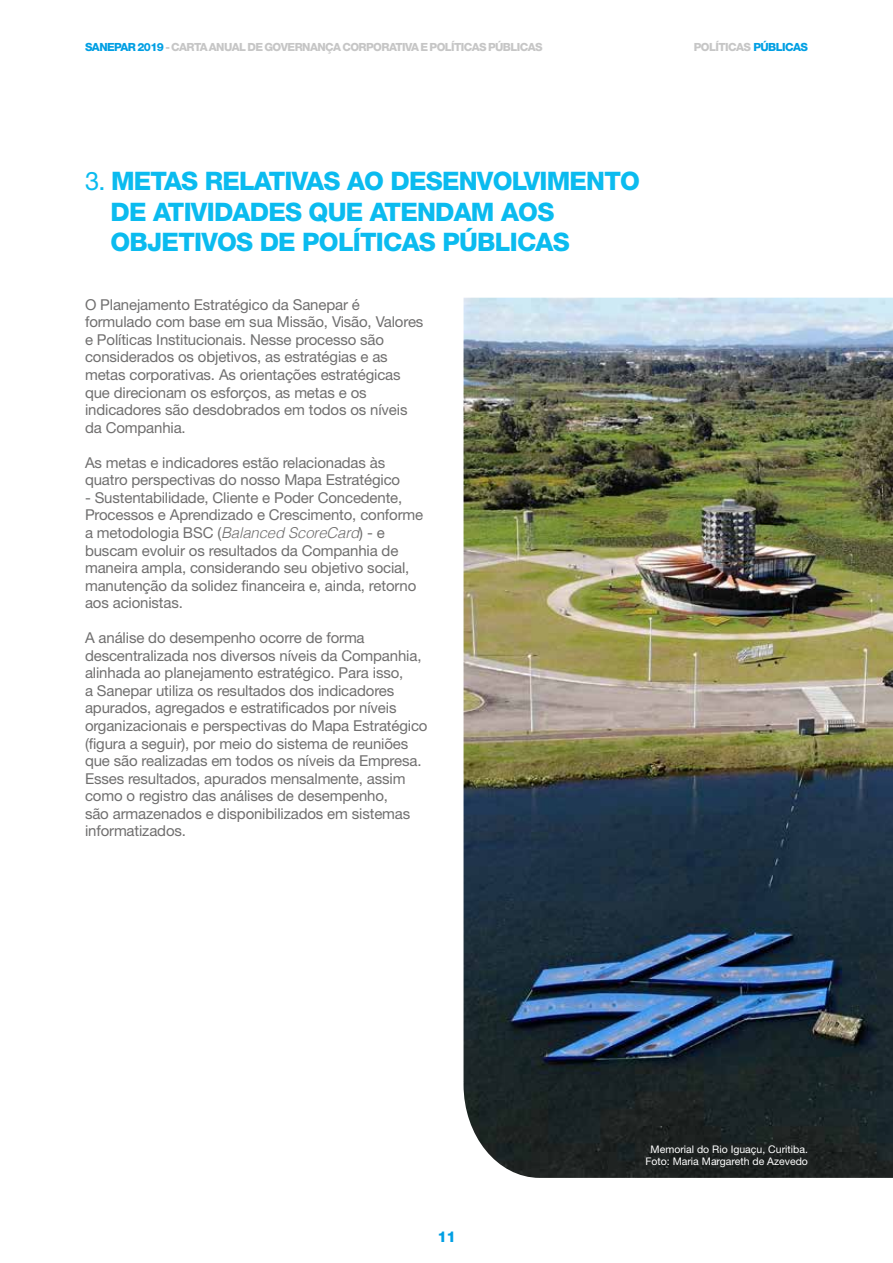
<style>
.page{position:relative;width:893px;height:1263px;background:#fff}
.page>*{position:absolute;margin:0;border:0;box-sizing:border-box;transform-origin:0 0}
.t1{font:800 25.5px/30.6px "Helvetica Neue";letter-spacing:-.03em;color:#0bbbef}
.t2{font:15px/17.5px "Helvetica Neue";letter-spacing:-.01em;color:#706f6f}
.t3{font:800 15px "Helvetica Neue";color:#009fe3}
.t4{font:800 11.25px "Helvetica Neue";letter-spacing:-.05em;color:#c6c6c6}
.t5{font:10.5px/12.6px "Helvetica Neue";color:#fff;text-align:center}
.s1{color:#009fe3}
.s2{font-weight:400}
.s3{font-family:"Helvetica";font-weight:300;font-style:italic}
</style>
<div class="page">
<img style="left:463px;top:298px;width:430px;height:880px">
<p class="t4" style="left:85px;top:40px;width:459px"><span class="s1">SANEPAR 2019</span> - CARTA ANUAL DE GOVERNANÇA CORPORATIVA E POLÍTICAS PÚBLICAS</p>
<h1 class="t1" style="left:111px;top:166px;width:531px;text-indent:-26px"><span class="s2">3.</span> METAS RELATIVAS AO DESENVOLVIMENTO<br>DE ATIVIDADES QUE ATENDAM AOS<br>OBJETIVOS DE POLÍTICAS PÚBLICAS</h1>
<p class="t2" style="left:85px;top:295px;width:340px">O Planejamento Estratégico da Sanepar é formulado com base em sua Missão, Visão, Valores e Políticas Institucionais. Nesse processo são considerados os objetivos, as estratégias e as metas corporativas. As orientações estratégicas que direcionam os esforços, as metas e os indicadores são desdobrados em todos os níveis da Companhia.</p>
<p class="t2" style="left:85px;top:453px;width:317px">As metas e indicadores estão relacionadas às quatro perspectivas do nosso Mapa Estratégico</p>
<p class="t2" style="left:85px;top:488px;width:340px">- Sustentabilidade, Cliente e Poder Concedente, Processos e Aprendizado e Crescimento, conforme a metodologia BSC (<span class="s3">Balanced ScoreCard</span>) - e buscam evoluir os resultados da Companhia de maneira ampla, considerando seu objetivo social, manutenção da solidez financeira e, ainda, retorno aos acionistas.</p>
<p class="t2" style="left:85px;top:629px;width:344px">A análise do desempenho ocorre de forma descentralizada nos diversos níveis da Companhia, alinhada ao planejamento estratégico. Para isso,<br>a Sanepar utiliza os resultados dos indicadores apurados, agregados e estratificados por níveis organizacionais e perspectivas do Mapa Estratégico (figura a seguir), por meio do sistema de reuniões que são realizadas em todos os níveis da Empresa.<br>Esses resultados, apurados mensalmente, assim como o registro das análises de desempenho,<br>são armazenados e disponibilizados em sistemas informatizados.</p>
<p class="t4" style="left:694px;top:40px;width:116px">POLÍTICAS <span class="s1">PÚBLICAS</span></p>
<p class="t3" style="left:438px;top:1227px;width:20px">11</p>
<p class="t5" style="left:645px;top:1142px;width:164px">Memorial do Rio Iguaçu, Curitiba.<br>Foto: Maria Margareth de Azevedo</p>
</div>
